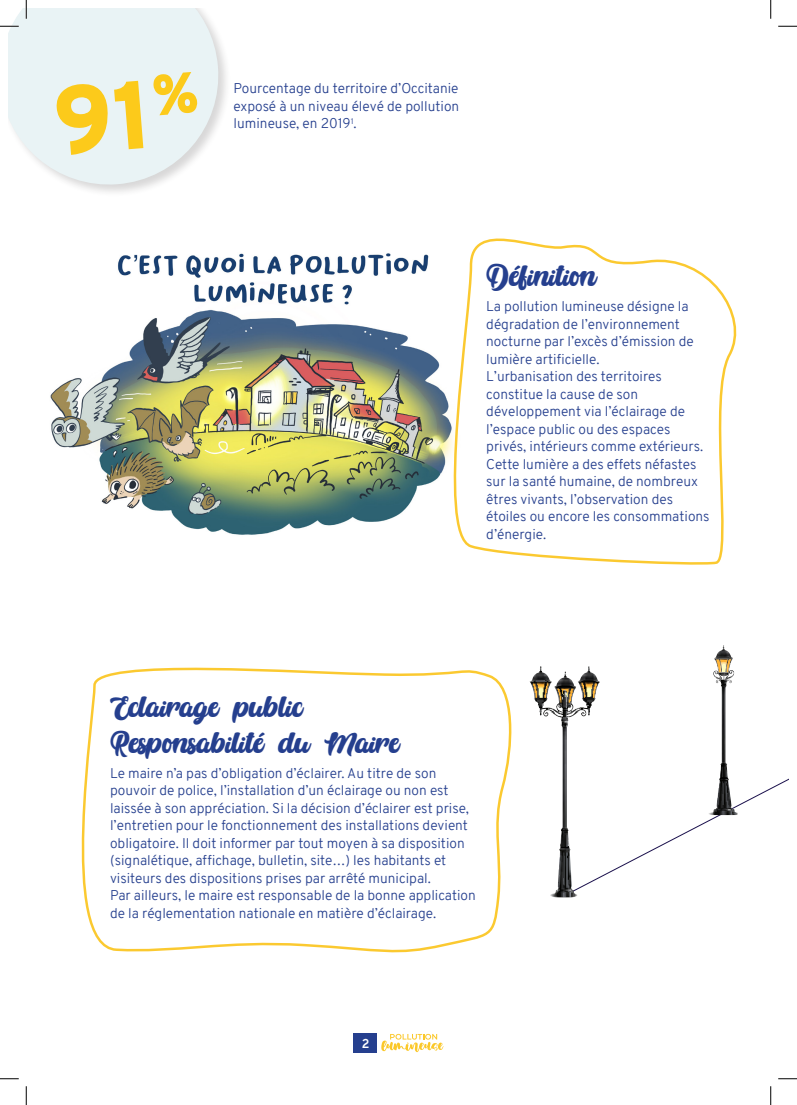
<style>
.page{position:relative;width:797px;height:1105px;background:#fff}
.page>*{position:absolute;margin:0;border:0;box-sizing:border-box;transform-origin:0 0}
.t1{font:30px/36px "Anhattan";color:#253f8e}
.t2{font:300 13.75px/17.5px "Overpass";color:#253f8e}
.t3{font:700 12.5px "Overpass";color:#fff}
</style>
<div class="page">
<svg style="left:381px;top:1034px;width:62px;height:18px"></svg>
<div style="left:353px;top:1033px;width:24px;height:20px;background:#253f8e"></div>
<svg style="left:81px;top:667px;width:431px;height:286px"></svg>
<img style="left:50px;top:253px;width:402px;height:282px">
<svg style="left:452px;top:238px;width:285px;height:327px"></svg>
<div style="left:9px;top:9px;width:222px;height:188px;background:#231f20;opacity:.18"></div>
<svg style="left:9px;top:9px;width:214px;height:180px;fill:#e9f3f5"></svg>
<img style="left:562px;top:727px;width:5px;height:24px">
<img style="left:532px;top:687px;width:7px;height:11px">
<img style="left:531px;top:672px;width:8px;height:9px">
<img style="left:590px;top:687px;width:4px;height:11px">
<img style="left:594px;top:687px;width:3px;height:11px">
<img style="left:590px;top:672px;width:8px;height:9px">
<svg style="left:529px;top:681px;width:70px;height:6px"></svg>
<svg style="left:534px;top:698px;width:62px;height:20px"></svg>
<img style="left:539px;top:666px;width:51px;height:43px">
<img style="left:716px;top:650px;width:16px;height:7px">
<svg style="left:714px;top:657px;width:19px;height:26px"></svg>
<svg style="left:559px;top:751px;width:229px;height:144px"></svg>
<img style="left:721px;top:687px;width:4px;height:76px">
<img style="left:713px;top:670px;width:20px;height:12px">
<svg style="left:0;top:25px;width:19px;height:2px"></svg>
<svg style="left:778px;top:25px;width:19px;height:2px"></svg>
<svg style="left:0;top:1078px;width:19px;height:1px"></svg>
<svg style="left:778px;top:1078px;width:19px;height:1px"></svg>
<svg style="left:25px;top:0;width:2px;height:19px"></svg>
<svg style="left:25px;top:1086px;width:2px;height:19px"></svg>
<svg style="left:770px;top:0;width:1px;height:19px"></svg>
<svg style="left:770px;top:1086px;width:1px;height:19px"></svg>
<div style="left:55px;top:72px;width:143px;height:84px;background:#e9f3f5"></div>
<p class="t2" style="left:234px;top:80px;width:227px;text-align:justify">Pourcentage du territoire d’Occitanie exposé à un niveau élevé de pollution lumineuse, en 2019<sup>1</sup>.</p>
<h1 class="t1" style="left:486px;top:258px;width:113px">Définition</h1>
<p class="t2" style="left:486px;top:298px;width:225px">La pollution lumineuse désigne la dégradation de l’environnement nocturne par l’excès d’émission de lumière artificielle.<br>L’urbanisation des territoires constitue la cause de son développement via l’éclairage de l’espace public ou des espaces privés, intérieurs comme extérieurs.<br>Cette lumière a des effets néfastes sur la santé humaine, de nombreux êtres vivants, l’observation des étoiles ou encore les consommations d’énergie.</p>
<h1 class="t1" style="left:110px;top:688px;width:290px">Eclairage public<br>Responsabilité du Maire</h1>
<p class="t2" style="left:110px;top:764px;width:367px">Le maire n’a pas d’obligation d’éclairer. Au titre de son pouvoir de police, l’installation d’un éclairage ou non est laissée à son appréciation. Si la décision d’éclairer est prise, l’entretien pour le fonctionnement des installations devient obligatoire. Il doit informer par tout moyen à sa disposition (signalétique, affichage, bulletin, site…) les habitants et visiteurs des dispositions prises par arrêté municipal.<br>Par ailleurs, le maire est responsable de la bonne application de la réglementation nationale en matière d’éclairage.</p>
<p class="t3" style="left:361px;top:1034px;width:9px">2</p>
</div>
